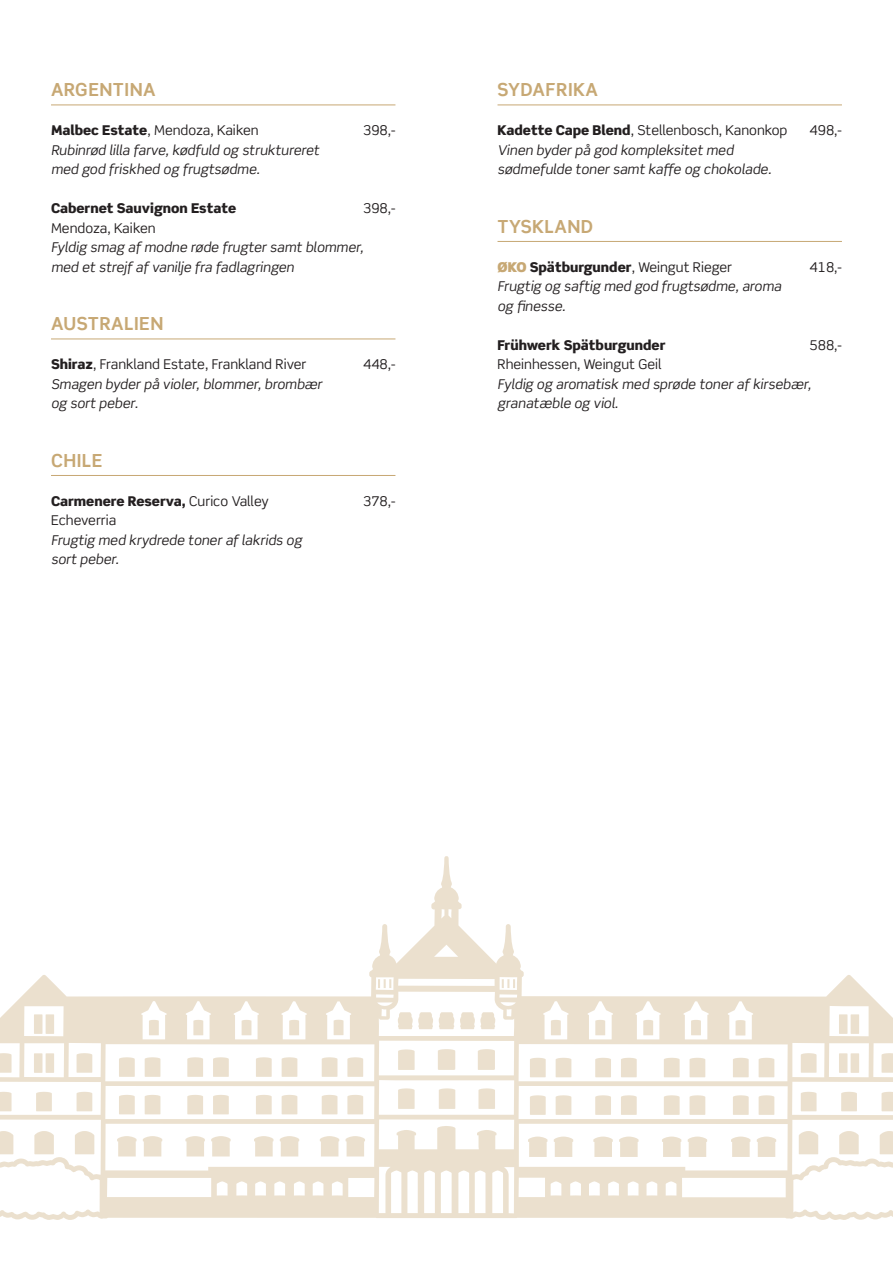
<style>
.page{position:relative;width:893px;height:1263px;background:#fff}
.page>*{position:absolute;margin:0;border:0;box-sizing:border-box;transform-origin:0 0}
.Vin_mellemrubrik_guld_pkt_10{font:700 18px "Scene Pro";letter-spacing:.025em;color:#c7a874}
.Vinbeskrivelse{font:italic 13.5px/19.5px "Scene Pro";color:#231f20}
.Vinkort_med_glas{font:13.5px "Scene Pro";color:#231f20}
.Vinkort_med_glas-2{font:900 13.5px "Scene Pro";color:#231f20}
.Land_område{font:13.5px "Scene Pro";color:#231f20}
.s1{font-weight:900}
.s2{font-weight:400}
.s3{font-weight:900;color:#c7a874}
</style>
<div class="page">
<svg style="left:0;top:856px;width:893px;height:364px"></svg>
<hr style="left:51px;top:105px;width:344px;height:1px;background:#c7a874">
<hr style="left:51px;top:339px;width:344px;height:1px;background:#c7a874">
<hr style="left:51px;top:475px;width:344px;height:1px;background:#c7a874">
<hr style="left:497px;top:105px;width:345px;height:1px;background:#c7a874">
<hr style="left:497px;top:241px;width:345px;height:1px;background:#c7a874">
<p class="Vin_mellemrubrik_guld_pkt_10" style="left:51px;top:78px;width:106px">ARGENTINA</p>
<p class="Vinkort_med_glas" style="left:51px;top:122px;width:209px"><span class="s1">Malbec Estate</span>, Mendoza, Kaiken</p>
<p class="Vinkort_med_glas" style="left:363px;top:122px;width:34px">398,-</p>
<p class="Vinbeskrivelse" style="left:51px;top:140px;width:270px">Rubinrød lilla farve, kødfuld og struktureret med god friskhed og frugtsødme.</p>
<p class="Vinkort_med_glas-2" style="left:51px;top:199px;width:187px">Cabernet Sauvignon Estate</p>
<p class="Vinkort_med_glas" style="left:363px;top:200px;width:34px">398,-</p>
<p class="Land_område" style="left:51px;top:219px;width:106px">Mendoza, Kaiken</p>
<p class="Vinbeskrivelse" style="left:51px;top:237px;width:314px">Fyldig smag af modne røde frugter samt blommer, med et strejf af vanilje fra fadlagringen</p>
<p class="Vin_mellemrubrik_guld_pkt_10" style="left:51px;top:312px;width:114px">AUSTRALIEN</p>
<p class="Vinkort_med_glas" style="left:51px;top:356px;width:257px"><span class="s1">Shiraz</span>, Frankland Estate, Frankland River</p>
<p class="Vinkort_med_glas" style="left:363px;top:356px;width:34px">448,-</p>
<p class="Vinbeskrivelse" style="left:51px;top:374px;width:273px">Smagen byder på violer, blommer, brombær og sort peber.</p>
<p class="Vin_mellemrubrik_guld_pkt_10" style="left:51px;top:449px;width:53px">CHILE</p>
<p class="Vinkort_med_glas-2" style="left:51px;top:492px;width:219px">Carmenere Reserva, <span class="s2">Curico Valley</span></p>
<p class="Vinkort_med_glas" style="left:363px;top:492px;width:34px">378,-</p>
<p class="Vinkort_med_glas" style="left:51px;top:512px;width:67px">Echeverria</p>
<p class="Vinbeskrivelse" style="left:51px;top:530px;width:253px">Frugtig med krydrede toner af lakrids og sort peber.</p>
<p class="Vin_mellemrubrik_guld_pkt_10" style="left:497px;top:78px;width:102px">SYDAFRIKA</p>
<p class="Vinkort_med_glas" style="left:497px;top:122px;width:291px"><span class="s1">Kadette Cape Blend</span>, Stellenbosch, Kanonkop</p>
<p class="Vinkort_med_glas" style="left:810px;top:122px;width:34px">498,-</p>
<p class="Vinbeskrivelse" style="left:497px;top:140px;width:275px">Vinen byder på god kompleksitet med sødmefulde toner samt kaffe og chokolade.</p>
<p class="Vin_mellemrubrik_guld_pkt_10" style="left:497px;top:215px;width:97px">TYSKLAND</p>
<p class="Vinkort_med_glas" style="left:497px;top:258px;width:236px"><span class="s3">ØKO</span> <span class="s1">Spätburgunder</span>, Weingut Rieger</p>
<p class="Vinkort_med_glas" style="left:810px;top:258px;width:34px">418,-</p>
<p class="Vinbeskrivelse" style="left:497px;top:276px;width:285px">Frugtig og saftig med god frugtsødme, aroma og finesse.</p>
<p class="Vinkort_med_glas-2" style="left:497px;top:336px;width:170px">Frühwerk Spätburgunder</p>
<p class="Vinkort_med_glas" style="left:810px;top:336px;width:34px">588,-</p>
<p class="Vinkort_med_glas" style="left:497px;top:356px;width:166px">Rheinhessen, Weingut Geil</p>
<p class="Vinbeskrivelse" style="left:497px;top:374px;width:315px">Fyldig og aromatisk med sprøde toner af kirsebær, granatæble og viol.</p>
</div>
